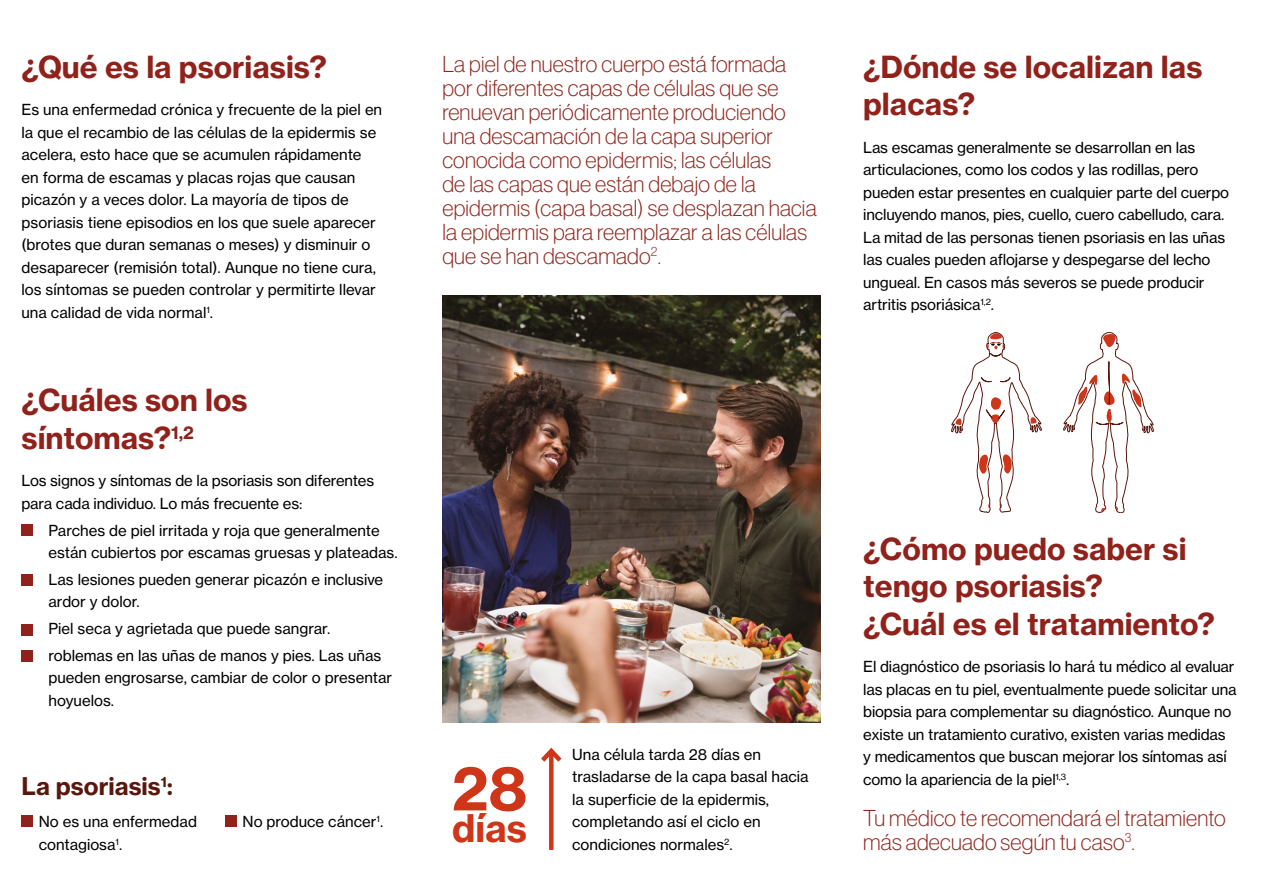
<style>
.page{position:relative;width:1263px;height:893px;background:#fff}
.page>*{position:absolute;margin:0;border:0;box-sizing:border-box;transform-origin:0 0}
.t1{font:700 60px "Volta Modern Text 75";color:#cf3619}
.t2{font:700 37.5px "Volta Modern Text 75";color:#cf3619}
.t3{font:700 30px/37.5px "Volta Modern Text 75";color:#90221b}
.t4{font:700 24px "Volta Modern Text 75";color:#5a170d}
.t5{font:100 22.5px/24px "Volta Modern Display 35";letter-spacing:.01em;color:#90221b}
.t6{font:15px/22.5px "Volta Modern Text 55 Roman";color:#000}
</style>
<div class="page">
<svg style="left:1063px;top:333px;width:91px;height:179px"></svg>
<svg style="left:951px;top:333px;width:91px;height:179px"></svg>
<hr style="left:549px;top:751px;width:4px;height:99px;background:#cf3619">
<svg style="left:541px;top:747px;width:21px;height:19px"></svg>
<img style="left:442px;top:295px;width:379px;height:427px">
<div style="left:22px;top:525px;width:11px;height:11px;background:#90221b"></div>
<div style="left:22px;top:574px;width:11px;height:12px;background:#90221b"></div>
<div style="left:22px;top:624px;width:11px;height:12px;background:#90221b"></div>
<div style="left:22px;top:650px;width:11px;height:12px;background:#90221b"></div>
<div style="left:22px;top:815px;width:11px;height:12px;background:#90221b"></div>
<div style="left:225px;top:815px;width:12px;height:12px;background:#90221b"></div>
<h3 class="t3" style="left:22px;top:48px;width:307px">¿Qué es la psoriasis?</h3>
<p class="t6" style="left:22px;top:98px;width:362px">Es una enfermedad crónica y frecuente de la piel en la que el recambio de las células de la epidermis se acelera, esto hace que se acumulen rápidamente en forma de escamas y placas rojas que causan picazón y a veces dolor. La mayoría de tipos de psoriasis tiene episodios en los que suele aparecer (brotes que duran semanas o meses) y disminuir o desaparecer (remisión total). Aunque no tiene cura, los síntomas se pueden controlar y permitirte llevar una calidad de vida normal<sup>1</sup>.</p>
<h3 class="t3" style="left:22px;top:382px;width:228px">¿Cuáles son los síntomas?<sup>1,2</sup></h3>
<p class="t6" style="left:22px;top:470px;width:354px">Los signos y síntomas de la psoriasis son diferentes para cada individuo. Lo más frecuente es:</p>
<p class="t6" style="left:49px;top:519px;width:351px;text-indent:-27px">• Parches de piel irritada y roja que generalmente están cubiertos por escamas gruesas y plateadas.</p>
<p class="t6" style="left:49px;top:568px;width:336px;text-indent:-27px">• Las lesiones pueden generar picazón e inclusive ardor y dolor.</p>
<p class="t6" style="left:22px;top:617px;width:310px">• Piel seca y agrietada que puede sangrar.</p>
<p class="t6" style="left:49px;top:644px;width:345px;text-indent:-27px">• roblemas en las uñas de manos y pies. Las uñas pueden engrosarse, cambiar de color o presentar hoyuelos.</p>
<h3 class="t4" style="left:22px;top:771px;width:153px">La psoriasis<sup>1</sup>:</h3>
<p class="t6" style="left:39px;top:811px;width:160px">No es una enfermedad contagiosa<sup>1</sup>.</p>
<p class="t6" style="left:243px;top:810px;width:142px">No produce cáncer<sup>1</sup>.</p>
<p class="t5" style="left:442px;top:52px;width:376px">La piel de nuestro cuerpo está formada por diferentes capas de células que se renuevan periódicamente produciendo una descamación de la capa superior conocida como epidermis; las células<br>de las capas que están debajo de la epidermis (capa basal) se desplazan hacia la epidermis para reemplazar a las células que se han descamado<sup>2</sup>.</p>
<h3 class="t3" style="left:863px;top:48px;width:341px">¿Dónde se localizan las placas?</h3>
<p class="t6" style="left:863px;top:136px;width:367px">Las escamas generalmente se desarrollan en las articulaciones, como los codos y las rodillas, pero pueden estar presentes en cualquier parte del cuerpo incluyendo manos, pies, cuello, cuero cabelludo, cara.<br>La mitad de las personas tienen psoriasis en las uñas las cuales pueden aflojarse y despegarse del lecho ungueal. En casos más severos se puede producir artritis psoriásica<sup>1,2</sup>.</p>
<h3 class="t3" style="left:863px;top:530px;width:353px">¿Cómo puedo saber si tengo psoriasis?<br>¿Cuál es el tratamiento?</h3>
<p class="t6" style="left:863px;top:655px;width:375px">El diagnóstico de psoriasis lo hará tu médico al evaluar las placas en tu piel, eventualmente puede solicitar una biopsia para complementar su diagnóstico. Aunque no existe un tratamiento curativo, existen varias medidas y medicamentos que buscan mejorar los síntomas así como la apariencia de la piel<sup>1,3</sup>.</p>
<p class="t6" style="left:572px;top:743px;width:238px">Una célula tarda 28 días en trasladarse de la capa basal hacia la superficie de la epidermis, completando así el ciclo en condiciones normales<sup>2</sup>.</p>
<h1 class="t1" style="left:452px;top:751px;width:77px">28</h1>
<h2 class="t2" style="left:452px;top:805px;width:77px">días</h2>
<h3 class="t5" style="left:863px;top:806px;width:364px">Tu médico te recomendará el tratamiento más adecuado según tu caso<sup>3</sup>.</h3>
</div>
